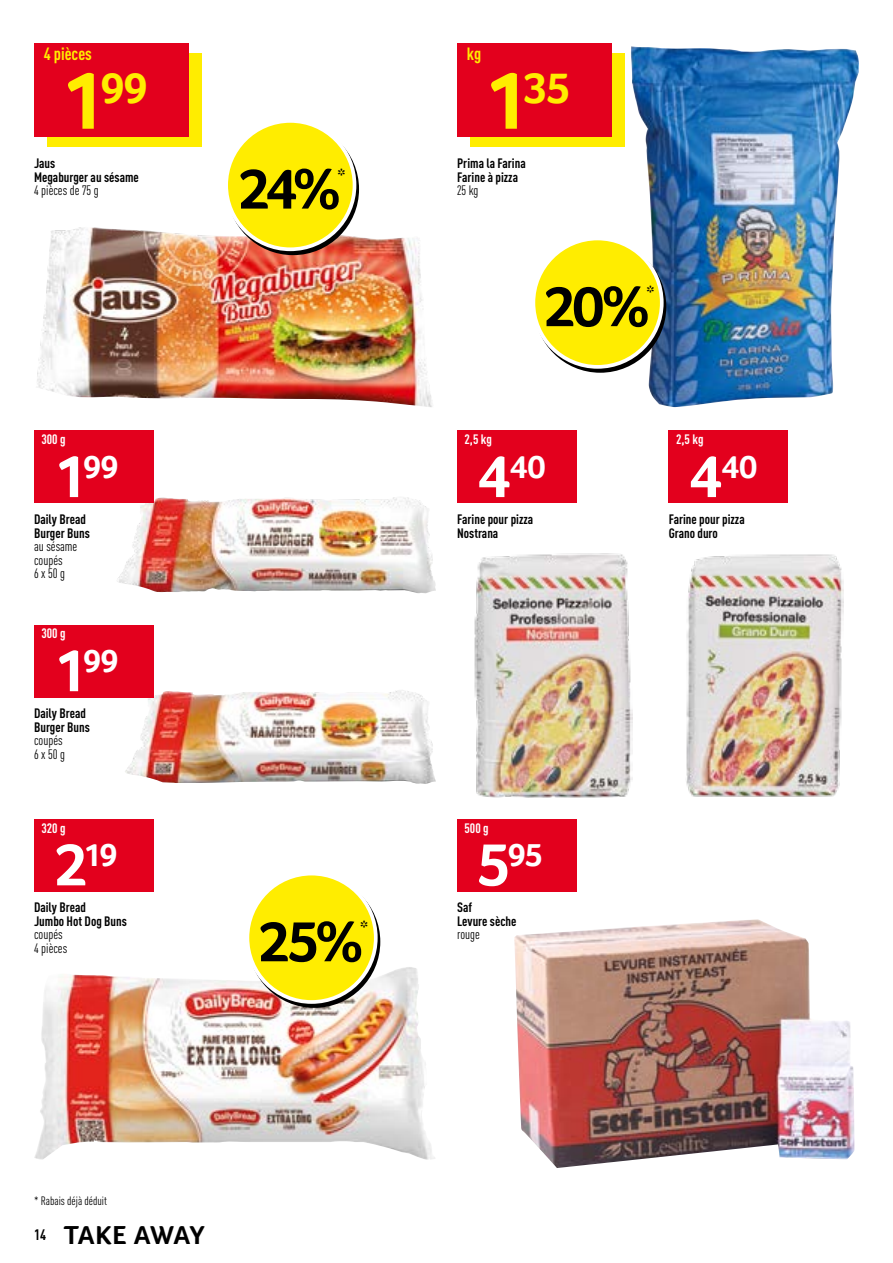
<style>
.page{position:relative;width:893px;height:1263px;background:#fff}
.page>*{position:absolute;margin:0;border:0;box-sizing:border-box;transform-origin:0 0}
.Rabattbutton{font:700 58.5px "Transgourmet";color:#000}
.Preis_HOT{font:700 44.55px "Transgourmet";color:#ffed00}
.Preis_weiss{font:700 33.3px "Transgourmet";letter-spacing:-.025em;color:#fff}
.t1{font:700 26.7px "Transgourmet";letter-spacing:-.02em;color:#000}
.Rabattbutton-2{font:700 19.5px "Transgourmet";color:#000}
.Unit_HOT{font:700 condensed 17.55px "DINOT";color:#ffed00}
.t2{font:700 condensed 13.5px/13.5px "DINOT";color:#000}
.t3{font:condensed 13.5px "DINOT";color:#000}
.Unit_weiss{font:700 condensed 13.5px "DINOT";color:#fff}
.t4{font:condensed 12px "DINOT";color:#000}
.s1{font-size:84px}
.s2{font-size:61.5px}
.s3{font-family:"DINOT";font-stretch:condensed;font-size:15px}
</style>
<div class="page">
<img style="left:631px;top:46px;width:228px;height:361px">
<img style="left:117px;top:497px;width:319px;height:96px">
<img style="left:125px;top:690px;width:311px;height:94px">
<img style="left:474px;top:553px;width:158px;height:245px">
<img style="left:686px;top:554px;width:157px;height:243px">
<img style="left:34px;top:967px;width:401px;height:193px">
<img style="left:514px;top:919px;width:341px;height:249px">
<img style="left:37px;top:227px;width:395px;height:180px">
<div style="left:47px;top:53px;width:155px;height:94px;background:#ffed00"></div>
<div style="left:34px;top:43px;width:155px;height:93px;background:#e3001d"></div>
<svg style="left:229px;top:125px;width:128px;height:128px"></svg>
<div style="left:226px;top:121px;width:128px;height:128px;background:#ffed00;border-radius:50%"></div>
<div style="left:224px;top:119px;width:132px;height:132px;border:4px solid #fff;border-radius:50%"></div>
<div style="left:470px;top:53px;width:155px;height:94px;background:#ffed00"></div>
<div style="left:457px;top:43px;width:155px;height:93px;background:#e3001d"></div>
<div style="left:533px;top:238px;width:129px;height:129px;background:#ffed00;border-radius:50%"></div>
<div style="left:531px;top:237px;width:133px;height:132px;border:4px solid #fff;border-radius:50%"></div>
<div style="left:34px;top:431px;width:119px;height:72px;background:#e3001d"></div>
<div style="left:34px;top:625px;width:119px;height:72px;background:#e3001d"></div>
<div style="left:457px;top:431px;width:119px;height:72px;background:#e3001d"></div>
<div style="left:669px;top:431px;width:119px;height:72px;background:#e3001d"></div>
<div style="left:34px;top:819px;width:119px;height:72px;background:#e3001d"></div>
<svg style="left:250px;top:878px;width:128px;height:128px"></svg>
<div style="left:247px;top:873px;width:129px;height:129px;background:#ffed00;border-radius:50%"></div>
<div style="left:246px;top:872px;width:132px;height:132px;border:4px solid #fff;border-radius:50%"></div>
<div style="left:457px;top:819px;width:119px;height:72px;background:#e3001d"></div>
<p class="Unit_HOT" style="left:44px;top:43px;width:50px">4 pièces</p>
<p class="Preis_HOT" style="left:61px;top:62px;width:89px"><span class="s1">1</span>99</p>
<p class="t2" style="left:34px;top:156px;width:106px">Jaus<br>Megaburger au sésame</p>
<p class="t3" style="left:34px;top:182px;width:66px">4 pièces de 75 g</p>
<p class="Unit_weiss" style="left:41px;top:431px;width:26px">300 g</p>
<p class="Preis_weiss" style="left:54px;top:447px;width:66px"><span class="s2">1</span>99</p>
<p class="t2" style="left:34px;top:512px;width:57px">Daily Bread<br>Burger Buns</p>
<p class="t3" style="left:34px;top:538px;width:45px">au sésame</p>
<p class="t3" style="left:34px;top:552px;width:30px">coupés</p>
<p class="t3" style="left:34px;top:565px;width:33px">6 x 50 g</p>
<p class="Unit_weiss" style="left:41px;top:625px;width:26px">300 g</p>
<p class="Preis_weiss" style="left:54px;top:641px;width:66px"><span class="s2">1</span>99</p>
<p class="t2" style="left:34px;top:706px;width:57px">Daily Bread<br>Burger Buns</p>
<p class="t3" style="left:34px;top:732px;width:30px">coupés</p>
<p class="t3" style="left:34px;top:746px;width:33px">6 x 50 g</p>
<p class="Unit_weiss" style="left:41px;top:819px;width:26px">320 g</p>
<p class="Preis_weiss" style="left:54px;top:835px;width:65px"><span class="s2">2</span>19</p>
<p class="t2" style="left:34px;top:900px;width:95px">Daily Bread<br>Jumbo Hot Dog Buns</p>
<p class="t3" style="left:34px;top:927px;width:30px">coupés</p>
<p class="t3" style="left:34px;top:940px;width:35px">4 pièces</p>
<p class="Rabattbutton" style="left:238px;top:154px;width:105px">24%</p>
<p class="Rabattbutton-2" style="left:338px;top:163px;width:10px">*</p>
<p class="Unit_HOT" style="left:467px;top:43px;width:16px">kg</p>
<p class="Preis_HOT" style="left:484px;top:62px;width:88px"><span class="s1">1</span>35</p>
<p class="t2" style="left:457px;top:156px;width:70px">Prima la Farina<br>Farine à pizza</p>
<p class="t3" style="left:457px;top:182px;width:23px">25 kg</p>
<p class="Rabattbutton" style="left:543px;top:272px;width:108px">20%</p>
<p class="Rabattbutton-2" style="left:646px;top:281px;width:10px">*</p>
<p class="Unit_weiss" style="left:465px;top:431px;width:29px">2,5 kg</p>
<p class="Unit_weiss" style="left:676px;top:431px;width:29px">2,5 kg</p>
<p class="Preis_weiss" style="left:477px;top:447px;width:70px"><span class="s2">4</span>40</p>
<p class="Preis_weiss" style="left:688px;top:447px;width:70px"><span class="s2">4</span>40</p>
<p class="t2" style="left:457px;top:512px;width:78px">Farine pour pizza<br>Nostrana</p>
<p class="t2" style="left:669px;top:512px;width:78px">Farine pour pizza<br>Grano duro</p>
<p class="Rabattbutton" style="left:258px;top:907px;width:107px">25%</p>
<p class="Rabattbutton-2" style="left:360px;top:916px;width:10px">*</p>
<p class="Unit_weiss" style="left:465px;top:819px;width:26px">500 g</p>
<p class="Preis_weiss" style="left:477px;top:835px;width:68px"><span class="s2">5</span>95</p>
<p class="t2" style="left:457px;top:900px;width:61px">Saf<br>Levure sèche</p>
<p class="t3" style="left:457px;top:927px;width:24px">rouge</p>
<p class="t4" style="left:34px;top:1194px;width:75px">* Rabais déjà déduit</p>
<p class="t1" style="left:34px;top:1220px;width:173px"><span class="s3">14</span> TAKE AWAY</p>
</div>
